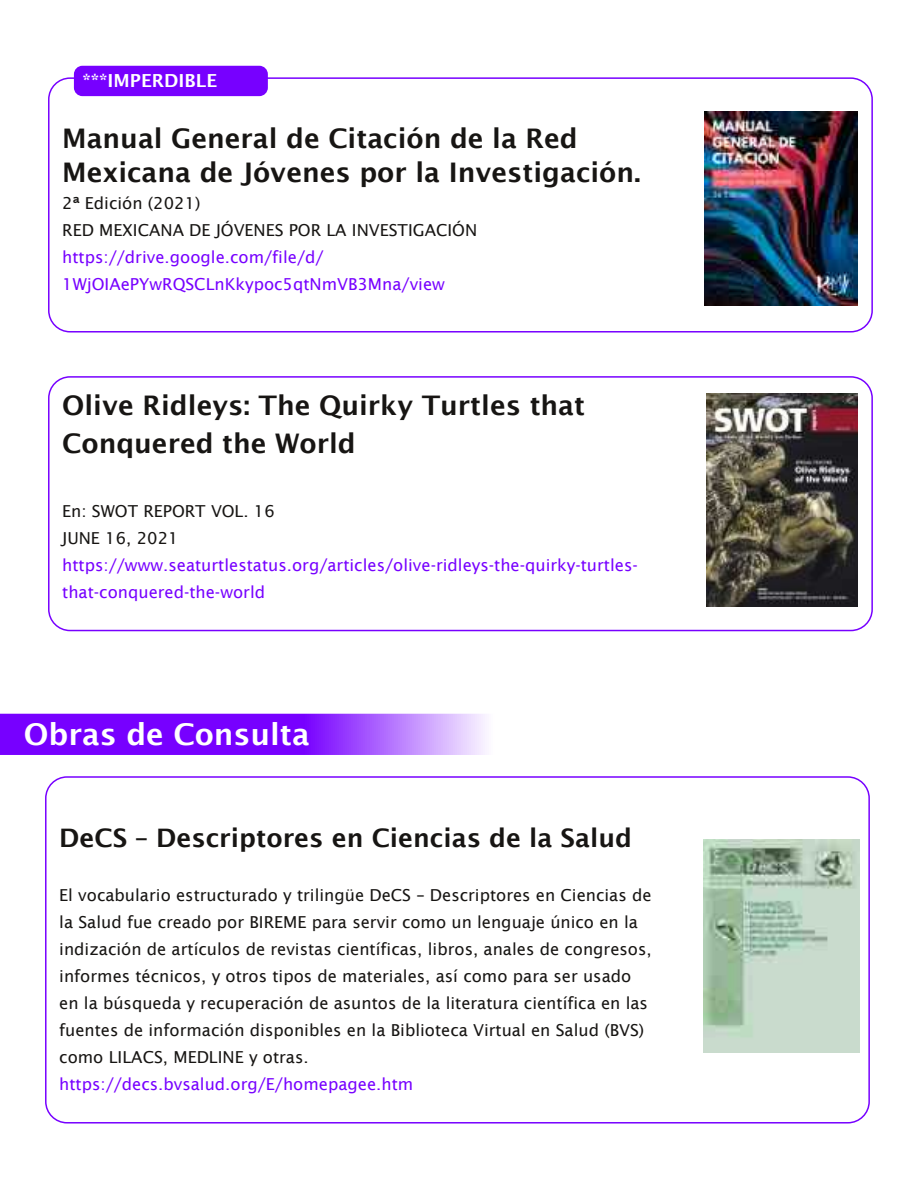
<style>
.page{position:relative;width:918px;height:1188px;background:#fff}
.page>*{position:absolute;margin:0;border:0;box-sizing:border-box;transform-origin:0 0}
.t1{font:600 30px "Lucida Sans";color:#fff}
.t2{font:600 27px/34.5px "Lucida Sans";color:#171513}
.t3{font:600 25.5px "Lucida Sans";color:#171513}
.t4{font:600 18px "Lucida Sans";color:#fff}
.t5{font:16.5px/27px "Lucida Sans";color:#171513}
.t6{font:16.5px/27px "Lucida Sans";color:#70f}
</style>
<div class="page">
<svg style="left:0;top:714px;width:487px;height:41px;background:#8f2eff"></svg>
<div style="left:48px;top:77px;width:825px;height:256px;border:2px solid #70f;border-radius:21px"></div>
<div style="left:45px;top:776px;width:825px;height:348px;border:2px solid #70f;border-radius:21px"></div>
<img style="left:704px;top:840px;width:156px;height:212px">
<div style="left:74px;top:66px;width:194px;height:30px;background:#70f;border-radius:9px"></div>
<img style="left:704px;top:112px;width:153px;height:194px">
<div style="left:48px;top:376px;width:825px;height:255px;border:2px solid #70f;border-radius:21px"></div>
<img style="left:706px;top:394px;width:151px;height:212px">
<p class="t4" style="left:82px;top:70px;width:136px">***IMPERDIBLE</p>
<h2 class="t2" style="left:62px;top:120px;width:580px">Manual General de Citación de la Red<br>Mexicana de Jóvenes por la Investigación.</h2>
<p class="t5" style="left:62px;top:190px;width:416px">2ª Edición (2021)<br>RED MEXICANA DE JÓVENES POR LA INVESTIGACIÓN</p>
<p class="t6" style="left:62px;top:244px;width:384px">https://drive.google.com/file/d/<br>1WjOIAePYwRQSCLnKkypoc5qtNmVB3Mna/view</p>
<h2 class="t2" style="left:62px;top:387px;width:524px;line-height:37.5px">Olive Ridleys: The Quirky Turtles that<br>Conquered the World</h2>
<p class="t5" style="left:62px;top:498px;width:214px">En: SWOT REPORT VOL. 16<br>JUNE 16, 2021</p>
<p class="t6" style="left:62px;top:552px;width:577px">https://www.seaturtlestatus.org/articles/olive-ridleys-the-quirky-turtles&shy;that-conquered-the-world</p>
<h1 class="t1" style="left:24px;top:716px;width:287px">Obras de Consulta</h1>
<h3 class="t3" style="left:59px;top:822px;width:574px">DeCS – Descriptores en Ciencias de la Salud</h3>
<p class="t5" style="left:59px;top:881px;width:594px">El vocabulario estructurado y trilingüe DeCS – Descriptores en Ciencias de la Salud fue creado por BIREME para servir como un lenguaje único en la indización de artículos de revistas científicas, libros, anales de congresos, informes técnicos, y otros tipos de materiales, así como para ser usado en la búsqueda y recuperación de asuntos de la literatura científica en las fuentes de información disponibles en la Biblioteca Virtual en Salud (BVS) como LILACS, MEDLINE y otras.</p>
<p class="t6" style="left:59px;top:1070px;width:355px">https://decs.bvsalud.org/E/homepagee.htm</p>
</div>
